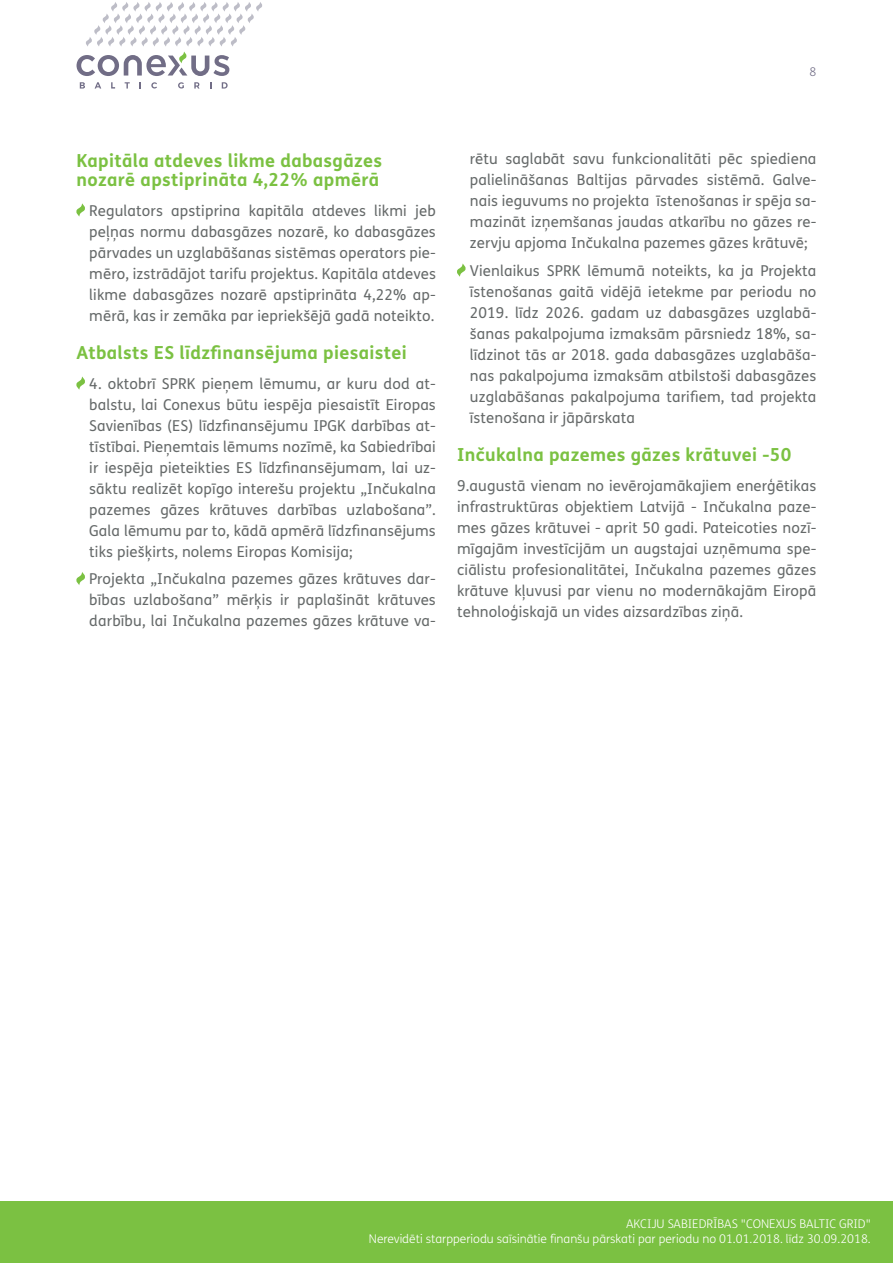
<style>
.page{position:relative;width:893px;height:1263px;background:#fff}
.page>*{position:absolute;margin:0;border:0;box-sizing:border-box;transform-origin:0 0}
.t1{font:700 18px/19.5px "FS Me Pro";letter-spacing:.02em;color:#7bc142}
.t2{font:15px/21px "FS Me Pro";letter-spacing:.01em;color:#656969;text-align:justify}
.t3{font:300 12px/14.4px "FS Me Pro";color:#fff;text-align:right}
.t4{font:300 12px "FS Me Pro";color:#716d86}
</style>
<div class="page">
<div style="left:0;top:1201px;width:893px;height:62px;background:#7bc142"></div>
<svg style="left:80px;top:82px;width:5px;height:7px"></svg>
<svg style="left:95px;top:82px;width:6px;height:7px"></svg>
<svg style="left:111px;top:82px;width:4px;height:7px"></svg>
<svg style="left:125px;top:82px;width:5px;height:7px"></svg>
<svg style="left:151px;top:82px;width:6px;height:7px"></svg>
<svg style="left:178px;top:82px;width:6px;height:7px"></svg>
<svg style="left:194px;top:82px;width:6px;height:7px"></svg>
<svg style="left:222px;top:82px;width:6px;height:7px"></svg>
<svg style="left:77px;top:2px;width:185px;height:74px"></svg>
<svg style="left:76px;top:203px;width:9px;height:14px"></svg>
<svg style="left:76px;top:376px;width:9px;height:14px"></svg>
<svg style="left:76px;top:572px;width:9px;height:13px"></svg>
<svg style="left:457px;top:263px;width:9px;height:14px"></svg>
<p class="t4" style="left:809px;top:64px;width:8px">8</p>
<p class="t1" style="left:77px;top:150px;width:307px">Kapitāla atdeves likme dabasgāzes nozarē apstiprināta 4,22% apmērā</p>
<p class="t2" style="left:89px;top:200px;width:348px">Regulators apstiprina kapitāla atdeves likmi jeb peļņas normu dabasgāzes nozarē, ko dabasgāzes pārvades un uzglabāšanas sistēmas operators pie&shy;mēro, izstrādājot tarifu projektus. Kapitāla atdeves likme dabasgāzes nozarē apstiprināta 4,22% ap&shy;mērā, kas ir zemāka par iepriekšējā gadā noteikto.</p>
<p class="t1" style="left:77px;top:342px;width:332px">Atbalsts ES līdzfinansējuma piesaistei</p>
<p class="t2" style="left:89px;top:373px;width:348px">4. oktobrī SPRK pieņem lēmumu, ar kuru dod at&shy;balstu, lai Conexus būtu iespēja piesaistīt Eiropas Savienības (ES) līdzfinansējumu IPGK darbības at&shy;tīstībai. Pieņemtais lēmums nozīmē, ka Sabiedrībai ir iespēja pieteikties ES līdzfinansējumam, lai uz&shy;sāktu realizēt kopīgo interešu projektu „Inčukalna pazemes gāzes krātuves darbības uzlabošana”.<br>Gala lēmumu par to, kādā apmērā līdzfinansējums tiks piešķirts, nolems Eiropas Komisija;</p>
<p class="t2" style="left:89px;top:568px;width:348px">Projekta „Inčukalna pazemes gāzes krātuves dar&shy;bības uzlabošana” mērķis ir paplašināt krātuves darbību, lai Inčukalna pazemes gāzes krātuve va-</p>
<p class="t2" style="left:470px;top:148px;width:348px">rētu saglabāt savu funkcionalitāti pēc spiediena palielināšanas Baltijas pārvades sistēmā. Galve&shy;nais ieguvums no projekta īstenošanas ir spēja sa&shy;mazināt izņemšanas jaudas atkarību no gāzes re&shy;zervju apjoma Inčukalna pazemes gāzes krātuvē;</p>
<p class="t2" style="left:470px;top:260px;width:348px">Vienlaikus SPRK lēmumā noteikts, ka ja Projekta īstenošanas gaitā vidējā ietekme par periodu no 2019. līdz 2026. gadam uz dabasgāzes uzglabā&shy;šanas pakalpojuma izmaksām pārsniedz 18%, sa&shy;līdzinot tās ar 2018. gada dabasgāzes uzglabāša&shy;nas pakalpojuma izmaksām atbilstoši dabasgāzes uzglabāšanas pakalpojuma tarifiem, tad projekta īstenošana ir jāpārskata</p>
<p class="t1" style="left:457px;top:444px;width:336px">Inčukalna pazemes gāzes krātuvei -50</p>
<p class="t2" style="left:457px;top:475px;width:361px">9.augustā vienam no ievērojamākajiem enerģētikas infrastruktūras objektiem Latvijā - Inčukalna paze&shy;mes gāzes krātuvei - aprit 50 gadi. Pateicoties nozī&shy;mīgajām investīcijām un augstajai uzņēmuma spe&shy;ciālistu profesionalitātei, Inčukalna pazemes gāzes krātuve kļuvusi par vienu no modernākajām Eiropā tehnoloģiskajā un vides aizsardzības ziņā.</p>
<p class="t3" style="left:369px;top:1217px;width:503px">AKCIJU SABIEDRĪBAS "CONEXUS BALTIC GRID"<br>Nerevidēti starpperiodu saīsinātie finanšu pārskati par periodu no 01.01.2018. līdz 30.09.2018.</p>
</div>
